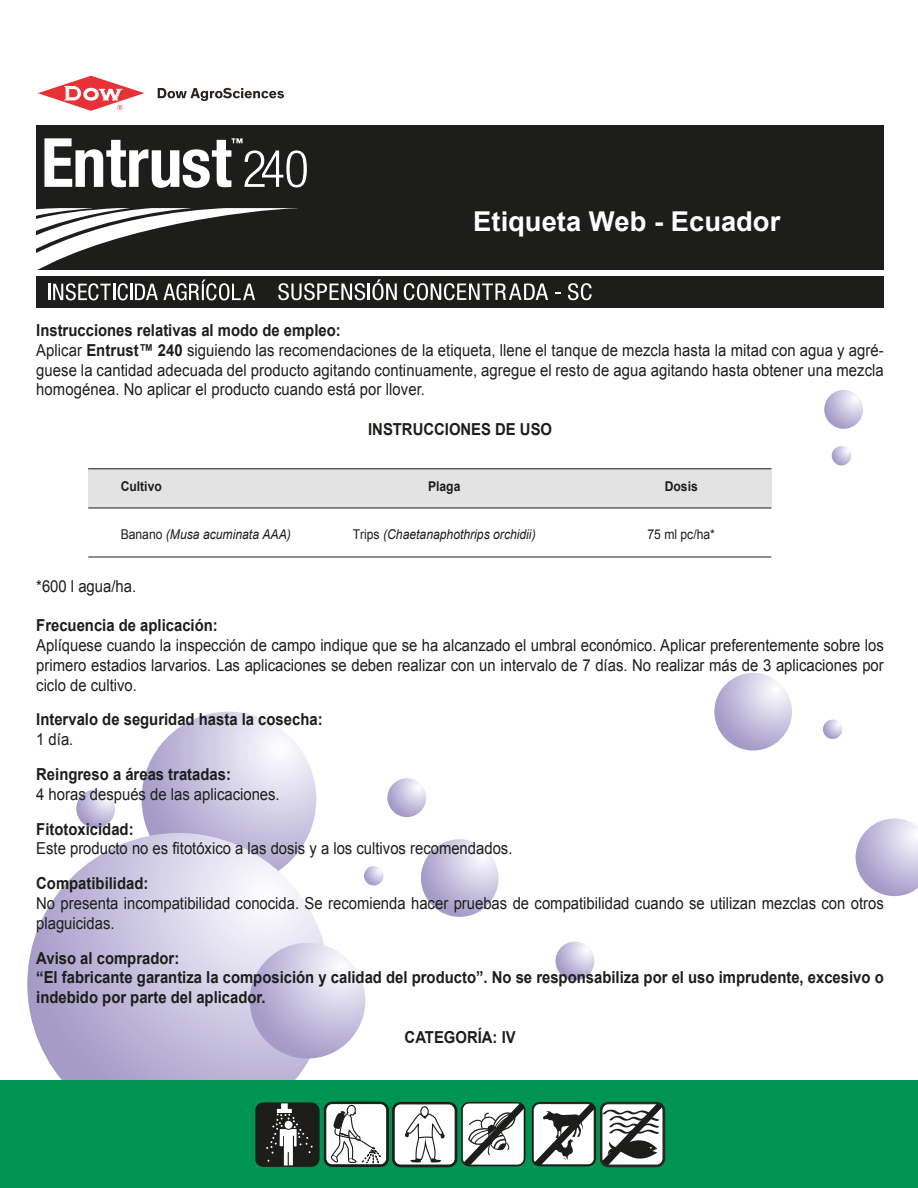
<style>
.page{position:relative;width:918px;height:1188px;background:#fff}
.page>*{position:absolute;margin:0;border:0;box-sizing:border-box;transform-origin:0 0}
.t1{font:700 27.3px "Arial";color:#fff}
.t2{font:16.5px/19.8px "Arial";color:#1d1d1b;scale:.9 1}
.t3{font:700 16.5px/19.8px "Arial";color:#1d1d1b;scale:.9 1}
.t4{font:italic 13.5px "Arial";color:#1d1d1b;scale:.9 1}
.t5{font:700 13.5px "Arial";color:#1d1d1b;scale:.9 1}
.t6{font:13.5px "Arial";color:#1d1d1b;scale:.9 1}
.s1{font-weight:700}
.s2{font-style:normal}
</style>
<div class="page">
<svg style="left:142px;top:712px;width:174px;height:174px;background:#cdc8e2"></svg>
<svg style="left:27px;top:833px;width:303px;height:302px;background:#c9c4df"></svg>
<svg style="left:250px;top:943px;width:115px;height:116px;background:#c7c1de"></svg>
<svg style="left:421px;top:839px;width:78px;height:78px;background:#c8c2df"></svg>
<svg style="left:714px;top:673px;width:78px;height:78px;background:#c8c2df"></svg>
<svg style="left:856px;top:818px;width:62px;height:78px"></svg>
<svg style="left:387px;top:778px;width:39px;height:39px"></svg>
<svg style="left:556px;top:942px;width:38px;height:38px"></svg>
<svg style="left:76px;top:789px;width:39px;height:39px"></svg>
<svg style="left:824px;top:390px;width:39px;height:39px"></svg>
<svg style="left:832px;top:446px;width:19px;height:19px"></svg>
<svg style="left:823px;top:720px;width:19px;height:19px"></svg>
<svg style="left:364px;top:866px;width:19px;height:20px"></svg>
<div style="left:0;top:1081px;width:918px;height:107px;background:#009453"></div>
<div style="left:88px;top:469px;width:684px;height:39px;background:#e3e3e3"></div>
<hr style="left:88px;top:469px;width:683px;height:1px;background:#1d1d1b">
<hr style="left:88px;top:508px;width:683px;height:1px;background:#1d1d1b">
<hr style="left:88px;top:557px;width:683px;height:1px;background:#1d1d1b">
<div style="left:37px;top:125px;width:847px;height:182px;background:#1d1d1b"></div>
<div style="left:36px;top:270px;width:852px;height:6px;background:#fff"></div>
<svg style="left:158px;top:88px;width:126px;height:13px"></svg>
<svg style="left:38px;top:76px;width:106px;height:35px"></svg>
<svg style="left:44px;top:138px;width:263px;height:50px"></svg>
<svg style="left:36px;top:208px;width:361px;height:92px"></svg>
<svg style="left:404px;top:283px;width:144px;height:17px"></svg>
<svg style="left:568px;top:283px;width:24px;height:17px"></svg>
<svg style="left:532px;top:1102px;width:133px;height:65px;background:#989f9b"></svg>
<svg style="left:255px;top:1102px;width:271px;height:65px;background:#98a19c"></svg>
<h1 class="t1" style="left:473px;top:203px;width:309px">Etiqueta Web - Ecuador</h1>
<p class="t2" style="left:36px;top:320px;width:943px"><span class="s1">Instrucciones relativas al modo de empleo:<br></span>Aplicar <span class="s1">Entrust™ 240</span> siguiendo las recomendaciones de la etiqueta, llene el tanque de mezcla hasta la mitad con agua y agré&shy;guese la cantidad adecuada del producto agitando continuamente, agregue el resto de agua agitando hasta obtener una mezcla homogénea. No aplicar el producto cuando está por llover.</p>
<p class="t3" style="left:368px;top:420px;width:206px">INSTRUCCIONES DE USO</p>
<p class="t5" style="left:121px;top:477px;width:47px">Cultivo</p>
<p class="t5" style="left:428px;top:477px;width:38px">Plaga</p>
<p class="t5" style="left:665px;top:477px;width:38px">Dosis</p>
<p class="t4" style="left:121px;top:526px;width:191px"><span class="s2">Banano</span> (Musa acuminata AAA)</p>
<p class="t4" style="left:353px;top:526px;width:205px"><span class="s2">Trips</span> (Chaetanaphothrips orchidii)</p>
<p class="t6" style="left:647px;top:526px;width:77px">75 ml pc/ha*</p>
<p class="t2" style="left:36px;top:576px;width:112px">*600 l agua/ha.</p>
<p class="t3" style="left:36px;top:616px;width:203px">Frecuencia de aplicación:</p>
<p class="t2" style="left:36px;top:635px;width:943px;text-align:justify">Aplíquese cuando la inspección de campo indique que se ha alcanzado el umbral económico. Aplicar preferentemente sobre los primero estadios larvarios. Las aplicaciones se deben realizar con un intervalo de 7 días. No realizar más de 3 aplicaciones por ciclo de cultivo.</p>
<p class="t3" style="left:36px;top:710px;width:320px">Intervalo de seguridad hasta la cosecha:</p>
<p class="t2" style="left:36px;top:730px;width:43px">1 día.</p>
<p class="t3" style="left:36px;top:765px;width:218px">Reingreso a áreas tratadas:</p>
<p class="t2" style="left:36px;top:784px;width:272px">4 horas después de las aplicaciones.</p>
<p class="t3" style="left:36px;top:819px;width:110px">Fitotoxicidad:</p>
<p class="t2" style="left:36px;top:839px;width:531px">Este producto no es fitotóxico a las dosis y a los cultivos recomendados.</p>
<p class="t3" style="left:36px;top:874px;width:126px">Compatibilidad:</p>
<p class="t2" style="left:36px;top:893px;width:943px">No presenta incompatibilidad conocida. Se recomienda hacer pruebas de compatibilidad cuando se utilizan mezclas con otros plaguicidas.</p>
<p class="t3" style="left:36px;top:948px;width:943px">Aviso al comprador:<br>“El fabricante garantiza la composición y calidad del producto”. No se responsabiliza por el uso imprudente, excesivo o indebido por parte del aplicador.</p>
<p class="t3" style="left:405px;top:1028px;width:125px">CATEGORÍA: IV</p>
</div>
